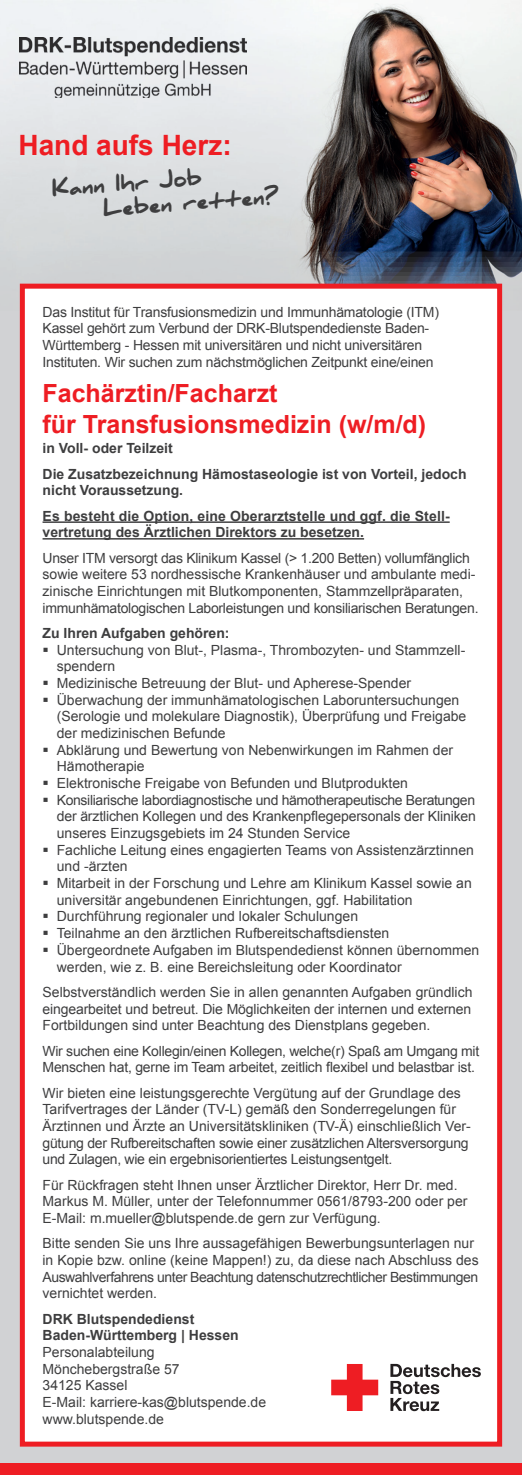
<style>
.page{position:relative;width:522px;height:1475px;background:#fff}
.page>*{position:absolute;margin:0;border:0;box-sizing:border-box;transform-origin:0 0}
.t1{font:700 28px "Arial";color:#ee1d23}
.t2{font:700 25px/30.6px "Arial";color:#ee1d23}
.t3{font:900 20px/23.6px "Daniel";color:#3e3e3f}
.t4{font:14px/16.6px "Arial";color:#3e3e3f}
.t5{font:700 14px/25.4px "Arial";color:#3e3e3f}
.t6{font:14px/16.6px "Arial";letter-spacing:-.02em;color:#3e3e3f}
</style>
<div class="page">
<img style="left:0;top:0;width:522px;height:252px">
<div style="left:0;top:252px;width:522px;height:1222px;background:#d1d2d4"></div>
<div style="left:20px;top:283px;width:482px;height:1163px;background:#fff;border:5px solid #ee1d23"></div>
<hr style="left:43px;top:521px;width:406px;height:2px;background:#3e3e3f">
<hr style="left:43px;top:538px;width:321px;height:1px;background:#3e3e3f">
<div style="left:0;top:1463px;width:522px;height:11px;background:#ee1d23"></div>
<img style="left:20px;top:37px;width:227px;height:61px">
<svg style="left:331px;top:1364px;width:47px;height:46px"></svg>
<svg style="left:390px;top:1363px;width:90px;height:47px"></svg>
<h1 class="t1" style="left:18px;top:126px;width:215px">Hand aufs Herz:</h1>
<h3 class="t3" style="left:101px;top:174px;width:178px;text-indent:-50px;rotate:-4deg">Kann Ihr Job<br>Leben retten?</h3>
<p class="t4" style="left:43px;top:303px;width:398px">Das Institut für Transfusionsmedizin und Immunhämatologie (ITM)<br>Kassel gehört zum Verbund der DRK-Blutspendedienste Baden-Württemberg - Hessen mit universitären und nicht universitären Instituten. Wir suchen zum nächstmöglichen Zeitpunkt eine/einen</p>
<h2 class="t2" style="left:43px;top:378px;width:385px">Fachärztin/Facharzt<br>für Transfusionsmedizin (w/m/d)</h2>
<p class="t5" style="left:43px;top:436px;width:425px">in Voll- oder Teilzeit<br>Die Zusatzbezeichnung Hämostaseologie ist von Vorteil, jedoch</p>
<p class="t5" style="left:43px;top:478px;width:408px">nicht Voraussetzung.<br>Es besteht die Option, eine Oberarztstelle und ggf. die Stell-</p>
<p class="t5" style="left:43px;top:520px;width:323px">vertretung des Ärztlichen Direktors zu besetzen.</p>
<p class="t6" style="left:43px;top:549px;width:437px">Unser ITM versorgt das Klinikum Kassel (&gt; 1.200 Betten) vollumfänglich sowie weitere 53 nordhessische Krankenhäuser und ambulante medi&shy;zinische Einrichtungen mit Blutkomponenten, Stammzellpräparaten, immunhämatologischen Laborleistungen und konsiliarischen Beratungen.</p>
<p class="t5" style="left:43px;top:620px;width:188px">Zu Ihren Aufgaben gehören:</p>
<p class="t4" style="left:57px;top:641px;width:410px;text-indent:-14px">▪ Untersuchung von Blut-, Plasma-, Thrombozyten- und Stammzell&shy;spendern</p>
<p class="t4" style="left:43px;top:675px;width:370px">▪ Medizinische Betreuung der Blut- und Apherese-Spender</p>
<p class="t4" style="left:57px;top:691px;width:411px;text-indent:-14px">▪ Überwachung der immunhämatologischen Laboruntersuchungen (Serologie und molekulare Diagnostik), Überprüfung und Freigabe der medizinischen Befunde</p>
<p class="t4" style="left:57px;top:741px;width:398px;text-indent:-14px">▪ Abklärung und Bewertung von Nebenwirkungen im Rahmen der<br>Hämotherapie</p>
<p class="t4" style="left:43px;top:775px;width:367px">▪ Elektronische Freigabe von Befunden und Blutprodukten</p>
<p class="t4" style="left:57px;top:791px;width:420px;text-align:justify;text-indent:-14px">▪ Konsiliarische labordiagnostische und hämotherapeutische Beratungen der ärztlichen Kollegen und des Krankenpflegepersonals der Kliniken unseres Einzugsgebiets im 24 Stunden Service</p>
<p class="t4" style="left:57px;top:841px;width:418px;text-indent:-14px">▪ Fachliche Leitung eines engagierten Teams von Assistenzärztinnen und -ärzten</p>
<p class="t4" style="left:57px;top:874px;width:416px;text-indent:-14px">▪ Mitarbeit in der Forschung und Lehre am Klinikum Kassel sowie an universitär angebundenen Einrichtungen, ggf. Habilitation</p>
<p class="t4" style="left:43px;top:908px;width:317px">▪ Durchführung regionaler und lokaler Schulungen</p>
<p class="t4" style="left:43px;top:924px;width:348px">▪ Teilnahme an den ärztlichen Rufbereitschaftsdiensten</p>
<p class="t4" style="left:57px;top:941px;width:424px;text-indent:-14px">▪ Übergeordnete Aufgaben im Blutspendedienst können übernommen werden, wie z. B. eine Bereichsleitung oder Koordinator</p>
<p class="t4" style="left:43px;top:983px;width:431px;text-align:justify">Selbstverständlich werden Sie in allen genannten Aufgaben gründlich eingearbeitet und betreut. Die Möglichkeiten der internen und externen Fortbildungen sind unter Beachtung des Dienstplans gegeben.</p>
<p class="t4" style="left:43px;top:1042px;width:438px">Wir suchen eine Kollegin/einen Kollegen, welche(r) Spaß am Umgang mit<br>Menschen hat, gerne im Team arbeitet, zeitlich flexibel und belastbar ist.</p>
<p class="t4" style="left:43px;top:1084px;width:429px">Wir bieten eine leistungsgerechte Vergütung auf der Grundlage des Tarifvertrages der Länder (TV-L) gemäß den Sonderregelungen für Ärztinnen und Ärzte an Universitätskliniken (TV-Ä) einschließlich Ver&shy;gütung der Rufbereitschaften sowie einer zusätzlichen Altersversorgung und Zulagen, wie ein ergebnisorientiertes Leistungsentgelt.</p>
<p class="t4" style="left:43px;top:1176px;width:426px">Für Rückfragen steht Ihnen unser Ärztlicher Direktor, Herr Dr. med.<br>Markus M. Müller, unter der Telefonnummer 0561/8793-200 oder per<br>E-Mail: m.mueller@blutspende.de gern zur Verfügung.</p>
<p class="t4" style="left:43px;top:1234px;width:437px">Bitte senden Sie uns Ihre aussagefähigen Bewerbungsunterlagen nur in Kopie bzw. online (keine Mappen!) zu, da diese nach Abschluss des Auswahlverfahrens unter Beachtung datenschutzrechtlicher Bestimmungen vernichtet werden.</p>
<p class="t5" style="left:43px;top:1310px;width:198px;line-height:16.6px">DRK Blutspendedienst<br>Baden-Württemberg | Hessen</p>
<p class="t4" style="left:43px;top:1343px;width:225px">Personalabteilung<br>Mönchebergstraße 57<br>34125 Kassel<br>E-Mail: karriere-kas@blutspende.de www.blutspende.de</p>
</div>
